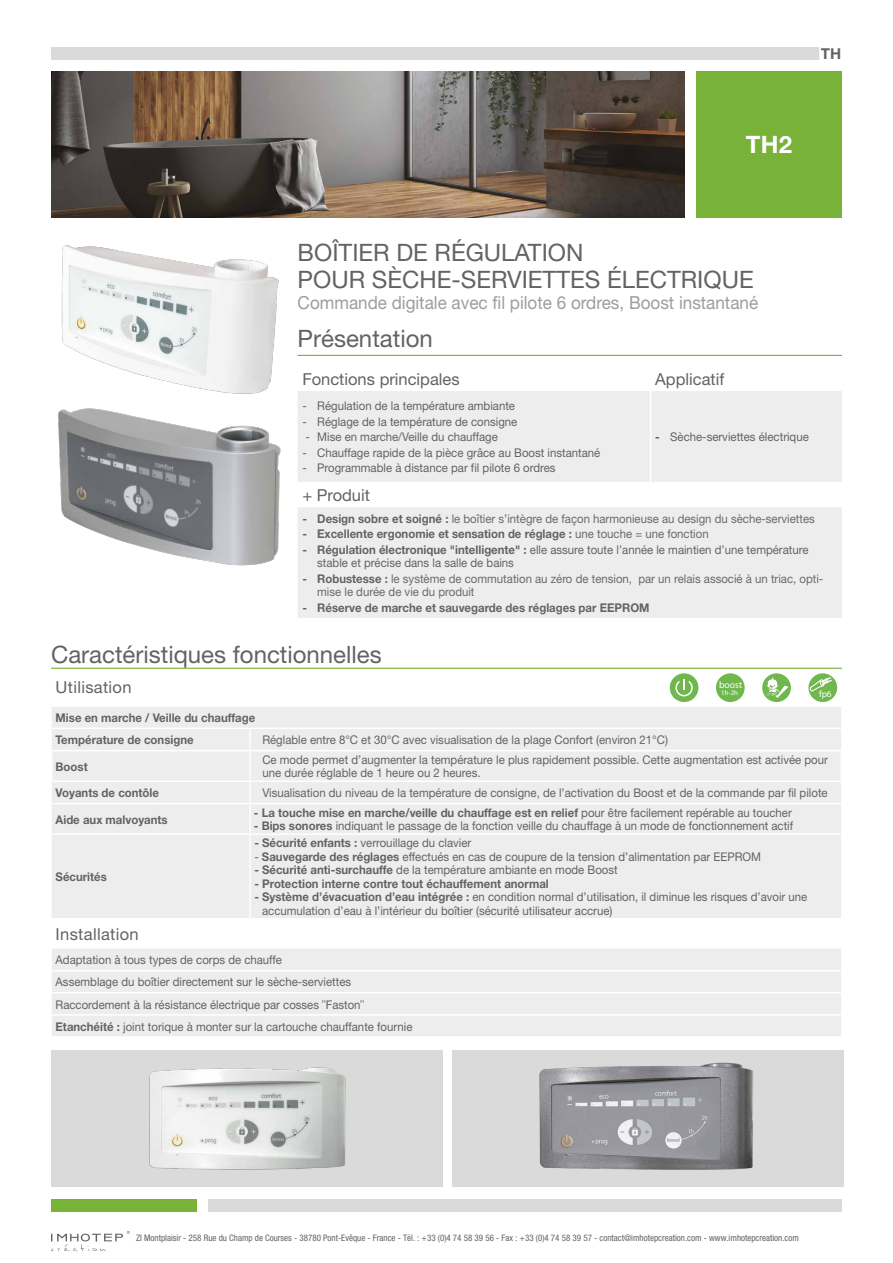
<style>
.page{position:relative;width:893px;height:1263px;background:#fff}
.page>*{position:absolute;margin:0;border:0;box-sizing:border-box;transform-origin:0 0}
.t1{font:24px/26.4px "Helvetica Neue";color:#646363}
.t2{font:700 24px "Helvetica Neue";color:#fff}
.t3{font:18px "Helvetica Neue";color:#9d9d9c;scale:.95 1}
.t4{font:16.5px "Helvetica Neue";color:#646363}
.t5{font:16.5px "Helvetica Neue";letter-spacing:.02em;color:#646363}
.t6{font:700 15px "Helvetica Neue";color:#646363}
.t7{font:12px/13.5px "Helvetica Neue";color:#646363;scale:.95 1}
.t8{font:700 12px/22.4px "Helvetica Neue";color:#646363;scale:.95 1}
.t9{font:12px/13.5px "Helvetica Neue";color:#696a6f;scale:.95 1}
.t10{font:9.6px "Myriad Pro";color:#fff}
.t11{font:9.15px "Myriad Pro";color:#fff}
.t12{font:condensed 9px "Helvetica Neue";color:#646363}
.t13{font:6.9px "Myriad Pro";color:#fff}
.s1{font-weight:700}
.s2{font-weight:700;color:#646363}
.s3{font-weight:400;color:#696a6f}
.s4{font-weight:400}
.s5{font-family:"Century Gothic"}
</style>
<div class="page">
<div style="left:696px;top:71px;width:146px;height:146px;background:#78b238"></div>
<div style="left:51px;top:1199px;width:146px;height:13px;background:#78b238"></div>
<div style="left:208px;top:1199px;width:634px;height:13px;background:#dadada"></div>
<div style="left:51px;top:47px;width:791px;height:13px;background:#dadada"></div>
<svg style="left:51px;top:1231px;width:79px;height:20px"></svg>
<img style="left:57px;top:217px;width:224px;height:163px">
<img style="left:58px;top:380px;width:223px;height:186px">
<hr style="left:298px;top:355px;width:544px;height:1px;background:#78b238">
<svg style="left:298px;top:391px;width:544px;height:227px;background:#efefef"></svg>
<hr style="left:650px;top:391px;width:1px;height:91px;background:#fff">
<hr style="left:51px;top:668px;width:791px;height:1px;background:#78b238">
<svg style="left:52px;top:707px;width:789px;height:329px;background:#eee"></svg>
<hr style="left:52px;top:728px;width:198px;height:1px;background:#fff">
<hr style="left:250px;top:728px;width:591px;height:1px;background:#fff">
<hr style="left:51px;top:780px;width:199px;height:2px;background:#fff">
<hr style="left:250px;top:780px;width:592px;height:2px;background:#fff">
<hr style="left:52px;top:833px;width:198px;height:2px;background:#fff">
<hr style="left:250px;top:833px;width:591px;height:2px;background:#fff">
<hr style="left:52px;top:918px;width:198px;height:1px;background:#fff">
<hr style="left:250px;top:918px;width:591px;height:1px;background:#fff">
<hr style="left:249px;top:729px;width:2px;height:21px;background:#fff">
<hr style="left:249px;top:751px;width:2px;height:29px;background:#fff">
<hr style="left:249px;top:782px;width:2px;height:21px;background:#fff">
<hr style="left:249px;top:804px;width:2px;height:29px;background:#fff">
<hr style="left:249px;top:835px;width:2px;height:83px;background:#fff">
<hr style="left:51px;top:750px;width:199px;height:1px;background:#fff">
<hr style="left:51px;top:751px;width:2px;height:29px;background:#fff">
<hr style="left:250px;top:750px;width:592px;height:1px;background:#fff">
<hr style="left:840px;top:751px;width:2px;height:29px;background:#fff">
<hr style="left:52px;top:803px;width:198px;height:1px;background:#fff">
<hr style="left:250px;top:803px;width:591px;height:1px;background:#fff">
<hr style="left:52px;top:1014px;width:198px;height:2px;background:#fff">
<hr style="left:250px;top:1014px;width:591px;height:2px;background:#fff">
<hr style="left:52px;top:970px;width:198px;height:1px;background:#fff">
<hr style="left:250px;top:970px;width:591px;height:1px;background:#fff">
<hr style="left:52px;top:992px;width:198px;height:1px;background:#fff">
<hr style="left:250px;top:992px;width:591px;height:1px;background:#fff">
<div style="left:808px;top:673px;width:29px;height:29px;background:#70b84e;border-radius:50%"></div>
<svg style="left:810px;top:677px;width:22px;height:15px"></svg>
<div style="left:716px;top:673px;width:29px;height:29px;background:#70b84e;border-radius:50%"></div>
<svg style="left:762px;top:673px;width:29px;height:29px"></svg>
<svg style="left:765px;top:677px;width:24px;height:21px"></svg>
<svg style="left:670px;top:673px;width:28px;height:29px"></svg>
<svg style="left:672px;top:675px;width:25px;height:25px"></svg>
<div style="left:820px;top:47px;width:22px;height:13px;background:#fff"></div>
<div style="left:51px;top:1051px;width:391px;height:136px;background:#dadada"></div>
<div style="left:453px;top:1050px;width:391px;height:136px;background:#dadada"></div>
<img style="left:149px;top:1067px;width:197px;height:103px">
<img style="left:539px;top:1062px;width:215px;height:125px">
<img style="left:51px;top:71px;width:634px;height:146px">
<p class="t6" style="left:821px;top:45px;width:22px">TH</p>
<h1 class="t2" style="left:746px;top:130px;width:48px">TH2</h1>
<h1 class="t1" style="left:298px;top:239px;width:457px">BOÎTIER DE RÉGULATION<br>POUR SÈCHE-SERVIETTES ÉLECTRIQUE</h1>
<h2 class="t3" style="left:298px;top:292px;width:486px">Commande digitale avec fil pilote 6 ordres, Boost instantané</h2>
<h1 class="t1" style="left:298px;top:324px;width:137px">Présentation</h1>
<h3 class="t4" style="left:302px;top:369px;width:159px">Fonctions principales</h3>
<h3 class="t4" style="left:655px;top:369px;width:71px">Applicatif</h3>
<p class="t7" style="left:302px;top:399px;width:225px">- Régulation de la température ambiante</p>
<p class="t7" style="left:302px;top:414px;width:228px">- Réglage de la température de consigne</p>
<p class="t7" style="left:305px;top:430px;width:204px">- Mise en marche/Veille du chauffage</p>
<p class="t7" style="left:302px;top:446px;width:315px">- Chauffage rapide de la pièce grâce au Boost instantané</p>
<p class="t7" style="left:302px;top:461px;width:268px">- Programmable à distance par fil pilote 6 ordres</p>
<p class="t7" style="left:655px;top:430px;width:163px"><span class="s1">-</span> Sèche-serviettes électrique</p>
<h3 class="t4" style="left:302px;top:485px;width:69px">+ Produit</h3>
<p class="t9" style="left:302px;top:511px;width:541px"><span class="s2">- Design sobre et soigné :</span> le boîtier s’intègre de façon harmonieuse au design du sèche-serviettes</p>
<p class="t8" style="left:302px;top:522px;width:429px">- Excellente ergonomie et sensation de réglage : <span class="s3">une touche = une fonction</span></p>
<p class="t7" style="left:317px;top:543px;width:519px;text-indent:-15px"><span class="s1">- Régulation électronique "intelligente" :</span> elle assure toute l’année le maintien d’une température stable et précise dans la salle de bains</p>
<p class="t9" style="left:317px;top:572px;width:534px;text-indent:-15px"><span class="s2">- Robustesse :</span> le système de commutation au zéro de tension, par un relais associé à un triac, opti&shy;mise le durée de vie du produit</p>
<p class="t8" style="left:302px;top:596px;width:367px">- Réserve de marche et sauvegarde des réglages par EEPROM</p>
<h1 class="t1" style="left:51px;top:641px;width:332px">Caractéristiques fonctionnelles</h1>
<h3 class="t5" style="left:56px;top:678px;width:78px">Utilisation</h3>
<p class="t8" style="left:56px;top:706px;width:212px">Mise en marche / Veille du chauffage<br>Température de consigne</p>
<p class="t10" style="left:719px;top:679px;width:25px">boost</p>
<p class="t13" style="left:721px;top:689px;width:18px">1h-2h</p>
<p class="t11" style="left:819px;top:688px;width:14px">fp6</p>
<p class="t7" style="left:262px;top:733px;width:428px">Réglable entre 8°C et 30°C avec visualisation de la plage Confort (environ 21°C)</p>
<p class="t8" style="left:56px;top:755px;width:35px">Boost</p>
<p class="t7" style="left:262px;top:753px;width:597px">Ce mode permet d’augmenter la température le plus rapidement possible. Cette augmentation est activée pour une durée réglable de 1 heure ou 2 heures.</p>
<p class="t8" style="left:56px;top:781px;width:110px">Voyants de contôle</p>
<p class="t7" style="left:262px;top:786px;width:597px">Visualisation du niveau de la température de consigne, de l’activation du Boost et de la commande par fil pilote</p>
<p class="t8" style="left:56px;top:808px;width:119px">Aide aux malvoyants</p>
<p class="t8" style="left:254px;top:801px;width:568px">- La touche mise en marche/veille du chauffage est en relief <span class="s4">pour être facilement repérable au toucher</span></p>
<p class="t7" style="left:254px;top:819px;width:569px"><span class="s1">- Bips sonores</span> indiquant le passage de la fonction veille du chauffage à un mode de fonctionnement actif</p>
<p class="t8" style="left:56px;top:865px;width:56px">Sécurités</p>
<p class="t7" style="left:254px;top:836px;width:230px"><span class="s1">- Sécurité enfants :</span> verrouillage du clavier</p>
<p class="t7" style="left:254px;top:850px;width:535px">- <span class="s1">Sauvegarde des réglages</span> effectués en cas de coupure de la tension d’alimentation par EEPROM</p>
<p class="t7" style="left:254px;top:863px;width:384px"><span class="s1">- Sécurité anti-surchauffe</span> de la température ambiante en mode Boost</p>
<p class="t8" style="left:254px;top:872px;width:311px">- Protection interne contre tout échauffement anormal</p>
<p class="t7" style="left:262px;top:890px;width:575px;text-indent:-8px"><span class="s1">- Système d’évacuation d’eau intégrée :</span> en condition normal d’utilisation, il diminue les risques d’avoir une accumulation d’eau à l’intérieur du boîtier (sécurité utilisateur accrue)</p>
<h3 class="t5" style="left:56px;top:924px;width:85px">Installation</h3>
<p class="t7" style="left:56px;top:949px;width:377px;line-height:22px">Adaptation à tous types de corps de chauffe<br>Assemblage du boîtier directement sur le sèche-serviettes Raccordement à la résistance électrique par cosses <span class="s5">"</span>Faston<span class="s5">" </span><span class="s1">Etanchéité :</span> joint torique à monter sur la cartouche chauffante fournie</p>
<p class="t12" style="left:136px;top:1233px;width:664px">ZI Montplaisir - 258 Rue du Champ de Courses - 38780 Pont-Evêque - France - Tél. : +33 (0)4 74 58 39 56 - Fax : +33 (0)4 74 58 39 57 - contact@imhotepcreation.com - www.imhotepcreation.com</p>
</div>
